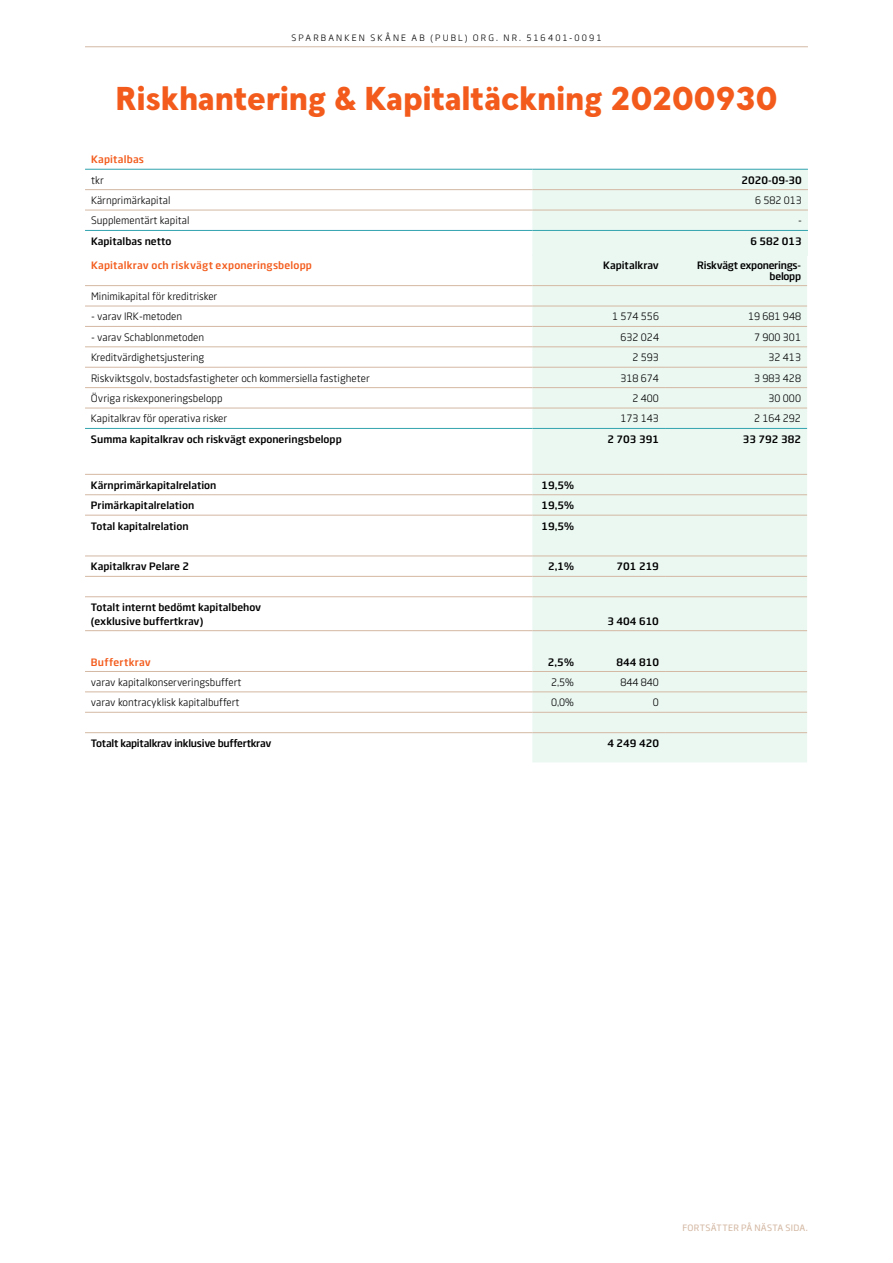
<style>
.page{position:relative;width:893px;height:1263px;background:#fff}
.page>*{position:absolute;margin:0;border:0;box-sizing:border-box;transform-origin:0 0}
.t1{font:900 33px "Swedbank Headline";color:#f35b1c}
.t2{font:10.5px "Swedbank Sans";color:#000}
.t3{font:700 10.5px/13.5px "Swedbank Sans";color:#000}
.t4{font:700 10.5px/10.5px "Swedbank Sans";letter-spacing:-.025em;color:#000;text-align:right}
.t5{font:700 10.5px "Swedbank Sans";letter-spacing:.02em;color:#f35b1c}
.t6{font:9px "Swedbank Sans";letter-spacing:.23em;color:#000}
.t7{font:500 9px "Swedbank Sans";letter-spacing:.03em;color:#d4b8a3}
</style>
<div class="page">
<hr style="left:85px;top:46px;width:723px;height:1px;background:#d4b8a3">
<div style="left:532px;top:170px;width:276px;height:86px;background:#ebf8f2"></div>
<hr style="left:85px;top:189px;width:447px;height:1px;background:#d4b8a3">
<hr style="left:532px;top:189px;width:276px;height:1px;background:#d4b8a3">
<hr style="left:85px;top:210px;width:447px;height:1px;background:#d4b8a3">
<hr style="left:532px;top:210px;width:276px;height:1px;background:#d4b8a3">
<hr style="left:85px;top:230px;width:447px;height:1px;background:#31a3ae">
<hr style="left:532px;top:230px;width:276px;height:1px;background:#31a3ae">
<hr style="left:85px;top:169px;width:447px;height:1px;background:#31a3ae">
<hr style="left:532px;top:169px;width:276px;height:1px;background:#31a3ae">
<div style="left:532px;top:255px;width:275px;height:507px;background:#ebf8f2"></div>
<hr style="left:85px;top:671px;width:447px;height:1px;background:#d4b8a3">
<hr style="left:532px;top:671px;width:48px;height:1px;background:#d4b8a3">
<hr style="left:85px;top:691px;width:447px;height:1px;background:#d4b8a3">
<hr style="left:532px;top:691px;width:48px;height:1px;background:#d4b8a3">
<hr style="left:85px;top:712px;width:447px;height:1px;background:#d4b8a3">
<hr style="left:532px;top:712px;width:48px;height:1px;background:#d4b8a3">
<hr style="left:580px;top:671px;width:85px;height:1px;background:#d4b8a3">
<hr style="left:665px;top:671px;width:142px;height:1px;background:#d4b8a3">
<hr style="left:580px;top:691px;width:85px;height:1px;background:#d4b8a3">
<hr style="left:665px;top:691px;width:142px;height:1px;background:#d4b8a3">
<hr style="left:580px;top:712px;width:85px;height:1px;background:#d4b8a3">
<hr style="left:665px;top:712px;width:142px;height:1px;background:#d4b8a3">
<hr style="left:85px;top:732px;width:447px;height:1px;background:#d4b8a3">
<hr style="left:532px;top:732px;width:48px;height:1px;background:#d4b8a3">
<hr style="left:580px;top:732px;width:85px;height:1px;background:#d4b8a3">
<hr style="left:665px;top:732px;width:142px;height:1px;background:#d4b8a3">
<hr style="left:85px;top:285px;width:447px;height:1px;background:#d4b8a3">
<hr style="left:532px;top:285px;width:48px;height:1px;background:#d4b8a3">
<hr style="left:85px;top:306px;width:447px;height:1px;background:#d4b8a3">
<hr style="left:532px;top:306px;width:48px;height:1px;background:#d4b8a3">
<hr style="left:85px;top:326px;width:447px;height:1px;background:#d4b8a3">
<hr style="left:532px;top:326px;width:48px;height:1px;background:#d4b8a3">
<hr style="left:85px;top:346px;width:447px;height:1px;background:#d4b8a3">
<hr style="left:532px;top:346px;width:48px;height:1px;background:#d4b8a3">
<hr style="left:580px;top:285px;width:85px;height:1px;background:#d4b8a3">
<hr style="left:665px;top:285px;width:142px;height:1px;background:#d4b8a3">
<hr style="left:580px;top:306px;width:85px;height:1px;background:#d4b8a3">
<hr style="left:665px;top:306px;width:142px;height:1px;background:#d4b8a3">
<hr style="left:580px;top:326px;width:85px;height:1px;background:#d4b8a3">
<hr style="left:665px;top:326px;width:142px;height:1px;background:#d4b8a3">
<hr style="left:580px;top:346px;width:85px;height:1px;background:#d4b8a3">
<hr style="left:665px;top:346px;width:142px;height:1px;background:#d4b8a3">
<hr style="left:85px;top:367px;width:447px;height:1px;background:#d4b8a3">
<hr style="left:532px;top:367px;width:48px;height:1px;background:#d4b8a3">
<hr style="left:85px;top:387px;width:447px;height:1px;background:#d4b8a3">
<hr style="left:532px;top:387px;width:48px;height:1px;background:#d4b8a3">
<hr style="left:85px;top:408px;width:447px;height:1px;background:#d4b8a3">
<hr style="left:532px;top:408px;width:48px;height:1px;background:#d4b8a3">
<hr style="left:580px;top:367px;width:85px;height:1px;background:#d4b8a3">
<hr style="left:665px;top:367px;width:142px;height:1px;background:#d4b8a3">
<hr style="left:580px;top:387px;width:85px;height:1px;background:#d4b8a3">
<hr style="left:665px;top:387px;width:142px;height:1px;background:#d4b8a3">
<hr style="left:580px;top:408px;width:85px;height:1px;background:#d4b8a3">
<hr style="left:665px;top:408px;width:142px;height:1px;background:#d4b8a3">
<hr style="left:85px;top:474px;width:447px;height:1px;background:#d4b8a3">
<hr style="left:532px;top:474px;width:48px;height:1px;background:#d4b8a3">
<hr style="left:85px;top:556px;width:447px;height:1px;background:#d4b8a3">
<hr style="left:532px;top:556px;width:48px;height:1px;background:#d4b8a3">
<hr style="left:85px;top:596px;width:447px;height:1px;background:#d4b8a3">
<hr style="left:532px;top:596px;width:48px;height:1px;background:#d4b8a3">
<hr style="left:85px;top:494px;width:447px;height:1px;background:#d4b8a3">
<hr style="left:532px;top:494px;width:48px;height:1px;background:#d4b8a3">
<hr style="left:85px;top:576px;width:447px;height:1px;background:#d4b8a3">
<hr style="left:532px;top:576px;width:48px;height:1px;background:#d4b8a3">
<hr style="left:85px;top:630px;width:447px;height:1px;background:#d4b8a3">
<hr style="left:532px;top:630px;width:48px;height:1px;background:#d4b8a3">
<hr style="left:580px;top:474px;width:85px;height:1px;background:#d4b8a3">
<hr style="left:665px;top:474px;width:142px;height:1px;background:#d4b8a3">
<hr style="left:580px;top:556px;width:85px;height:1px;background:#d4b8a3">
<hr style="left:665px;top:556px;width:142px;height:1px;background:#d4b8a3">
<hr style="left:580px;top:596px;width:85px;height:1px;background:#d4b8a3">
<hr style="left:665px;top:596px;width:142px;height:1px;background:#d4b8a3">
<hr style="left:580px;top:494px;width:85px;height:1px;background:#d4b8a3">
<hr style="left:665px;top:494px;width:142px;height:1px;background:#d4b8a3">
<hr style="left:580px;top:576px;width:85px;height:1px;background:#d4b8a3">
<hr style="left:665px;top:576px;width:142px;height:1px;background:#d4b8a3">
<hr style="left:580px;top:630px;width:85px;height:1px;background:#d4b8a3">
<hr style="left:665px;top:630px;width:142px;height:1px;background:#d4b8a3">
<hr style="left:85px;top:515px;width:447px;height:1px;background:#d4b8a3">
<hr style="left:532px;top:515px;width:48px;height:1px;background:#d4b8a3">
<hr style="left:580px;top:515px;width:85px;height:1px;background:#d4b8a3">
<hr style="left:665px;top:515px;width:142px;height:1px;background:#d4b8a3">
<hr style="left:85px;top:428px;width:447px;height:1px;background:#31a3ae">
<hr style="left:532px;top:428px;width:48px;height:1px;background:#31a3ae">
<hr style="left:580px;top:428px;width:85px;height:1px;background:#31a3ae">
<hr style="left:665px;top:428px;width:142px;height:1px;background:#31a3ae">
<p class="t6" style="left:291px;top:33px;width:312px">SPARBANKEN SKÅNE AB (PUBL) ORG. NR. 516401-0091</p>
<h1 class="t1" style="left:116px;top:78px;width:663px">Riskhantering &amp; Kapitaltäckning 20200930</h1>
<p class="t5" style="left:91px;top:153px;width:54px">Kapitalbas</p>
<p class="t2" style="left:91px;top:174px;width:14px">tkr</p>
<p class="t3" style="left:741px;top:173px;width:62px">2020-09-30</p>
<p class="t2" style="left:91px;top:194px;width:81px">Kärnprimärkapital</p>
<p class="t2" style="left:755px;top:194px;width:48px">6 582 013</p>
<p class="t2" style="left:91px;top:214px;width:100px">Supplementärt kapital</p>
<p class="t2" style="left:798px;top:214px;width:5px">-</p>
<p class="t3" style="left:91px;top:234px;width:82px">Kapitalbas netto</p>
<p class="t3" style="left:750px;top:234px;width:53px">6 582 013</p>
<p class="t5" style="left:91px;top:259px;width:222px">Kapitalkrav och riskvägt exponeringsbelopp</p>
<p class="t3" style="left:603px;top:259px;width:57px">Kapitalkrav</p>
<p class="t4" style="left:697px;top:260px;width:105px">Riskvägt exponerings&shy;belopp</p>
<p class="t2" style="left:91px;top:290px;width:128px">Minimikapital för kreditrisker</p>
<p class="t2" style="left:91px;top:310px;width:93px">- varav IRK-metoden</p>
<p class="t2" style="left:612px;top:310px;width:48px">1 574 556</p>
<p class="t2" style="left:748px;top:310px;width:54px">19 681 948</p>
<p class="t2" style="left:91px;top:331px;width:115px">- varav Schablonmetoden</p>
<p class="t2" style="left:620px;top:331px;width:40px">632 024</p>
<p class="t2" style="left:754px;top:331px;width:48px">7 900 301</p>
<p class="t2" style="left:91px;top:351px;width:115px">Kreditvärdighetsjustering</p>
<p class="t2" style="left:633px;top:351px;width:28px">2 593</p>
<p class="t2" style="left:769px;top:351px;width:34px">32 413</p>
<p class="t2" style="left:91px;top:372px;width:280px">Riskviktsgolv, bostadsfastigheter och kommersiella fastigheter</p>
<p class="t2" style="left:620px;top:372px;width:40px">318 674</p>
<p class="t2" style="left:754px;top:372px;width:48px">3 983 428</p>
<p class="t2" style="left:91px;top:392px;width:133px">Övriga riskexponeringsbelopp</p>
<p class="t2" style="left:633px;top:392px;width:28px">2 400</p>
<p class="t2" style="left:769px;top:392px;width:34px">30 000</p>
<p class="t2" style="left:91px;top:412px;width:138px">Kapitalkrav för operativa risker</p>
<p class="t2" style="left:620px;top:412px;width:40px">173 143</p>
<p class="t2" style="left:754px;top:412px;width:48px">2 164 292</p>
<p class="t3" style="left:91px;top:432px;width:252px">Summa kapitalkrav och riskvägt exponeringsbelopp</p>
<p class="t3" style="left:607px;top:432px;width:53px">2 703 391</p>
<p class="t3" style="left:743px;top:432px;width:60px">33 792 382</p>
<p class="t3" style="left:91px;top:478px;width:127px">Kärnprimärkapitalrelation</p>
<p class="t3" style="left:541px;top:478px;width:34px">19,5%</p>
<p class="t3" style="left:91px;top:499px;width:105px">Primärkapitalrelation</p>
<p class="t3" style="left:541px;top:499px;width:34px">19,5%</p>
<p class="t3" style="left:91px;top:519px;width:99px">Total kapitalrelation</p>
<p class="t3" style="left:541px;top:519px;width:34px">19,5%</p>
<p class="t3" style="left:91px;top:560px;width:100px">Kapitalkrav Pelare 2</p>
<p class="t3" style="left:548px;top:560px;width:27px">2,1%</p>
<p class="t3" style="left:617px;top:560px;width:44px">701 219</p>
<p class="t3" style="left:91px;top:601px;width:172px">Totalt internt bedömt kapitalbehov (exklusive buffertkrav)</p>
<p class="t3" style="left:607px;top:614px;width:53px">3 404 610</p>
<p class="t5" style="left:91px;top:655px;width:62px">Buffertkrav</p>
<p class="t3" style="left:548px;top:655px;width:28px">2,5%</p>
<p class="t3" style="left:617px;top:655px;width:44px">844 810</p>
<p class="t2" style="left:91px;top:676px;width:152px">varav kapitalkonserveringsbuffert</p>
<p class="t2" style="left:551px;top:676px;width:24px">2,5%</p>
<p class="t2" style="left:620px;top:676px;width:40px">844 840</p>
<p class="t2" style="left:91px;top:696px;width:150px">varav kontracyklisk kapitalbuffert</p>
<p class="t2" style="left:551px;top:696px;width:24px">0,0%</p>
<p class="t2" style="left:653px;top:696px;width:8px">0</p>
<p class="t4" style="left:91px;top:738px;width:182px">Totalt kapitalkrav inklusive buffertkrav</p>
<p class="t3" style="left:607px;top:737px;width:53px">4 249 420</p>
<p class="t7" style="left:682px;top:1222px;width:127px">FORTSÄTTER PÅ NÄSTA SIDA.</p>
</div>
